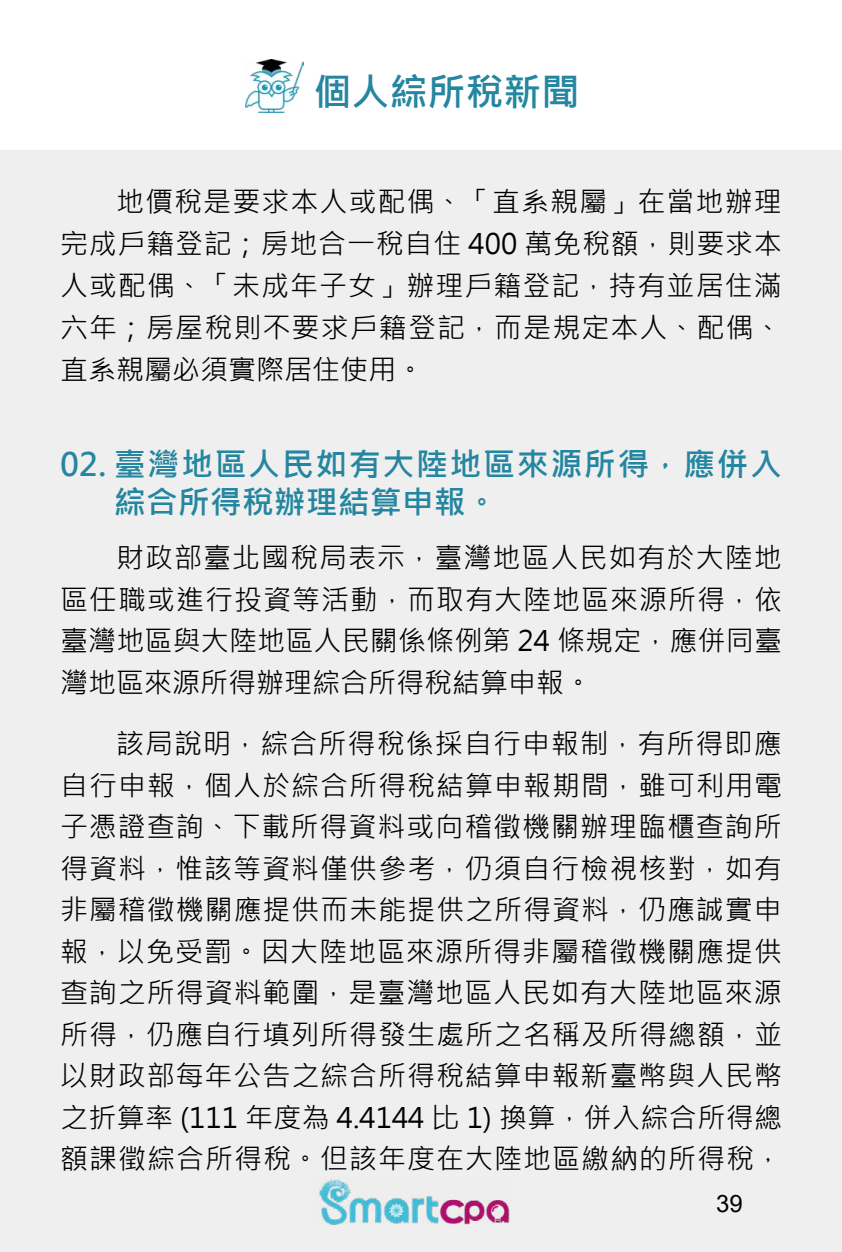
<style>
.page{position:relative;width:842px;height:1252px;background:#fff}
.page>*{position:absolute;margin:0;border:0;box-sizing:border-box;transform-origin:0 0}
.t1{font:700 38px "Microsoft Jheng Hei";color:#2486a0}
.t2{font:700 32px/38px "Microsoft Jheng Hei";letter-spacing:.05em;color:#2486a0}
.t3{font:28px/41.5px "Microsoft Jheng Hei";letter-spacing:.015em;color:#000;text-align:justify}
.t4{font:24px "Arial";color:#000}
</style>
<div class="page">
<div style="left:0;top:150px;width:842px;height:1102px;background:#efefef"></div>
<img style="left:318px;top:1179px;width:192px;height:46px">
<img style="left:246px;top:60px;width:57px;height:52px">
<h1 class="t1" style="left:314px;top:68px;width:267px">個人綜所稅新聞</h1>
<p class="t3" style="left:60px;top:181px;width:723px;line-height:42px;text-indent:56px">地價稅是要求本人或配偶、「直系親屬」在當地辦理完成戶籍登記；房地合一稅自住 400 萬免稅額，則要求本人或配偶、「未成年子女」辦理戶籍登記，持有並居住滿六年；房屋稅則不要求戶籍登記，而是規定本人、配偶、直系親屬必須實際居住使用。</p>
<p class="t2" style="left:114px;top:445px;width:670px;text-indent:-54px">02. 臺灣地區人民如有大陸地區來源所得，應併入綜合所得稅辦理結算申報。</p>
<p class="t3" style="left:60px;top:537px;width:724px;text-indent:56px">財政部臺北國稅局表示，臺灣地區人民如有於大陸地區任職或進行投資等活動，而取有大陸地區來源所得，依臺灣地區與大陸地區人民關係條例第 24 條規定，應併同臺灣地區來源所得辦理綜合所得稅結算申報。</p>
<p class="t3" style="left:60px;top:723px;width:724px;text-indent:56px">該局說明，綜合所得稅係採自行申報制，有所得即應自行申報，個人於綜合所得稅結算申報期間，雖可利用電子憑證查詢、下載所得資料或向稽徵機關辦理臨櫃查詢所得資料，惟該等資料僅供參考，仍須自行檢視核對，如有非屬稽徵機關應提供而未能提供之所得資料，仍應誠實申報，以免受罰。因大陸地區來源所得非屬稽徵機關應提供查詢之所得資料範圍，是臺灣地區人民如有大陸地區來源所得，仍應自行填列所得發生處所之名稱及所得總額，並以財政部每年公告之綜合所得稅結算申報新臺幣與人民幣之折算率 (111 年度為 4.4144 比 1) 換算，併入綜合所得總額課徵綜合所得稅。但該年度在大陸地區繳納的所得稅，</p>
<p class="t4" style="left:716px;top:1187px;width:28px">39</p>
</div>
